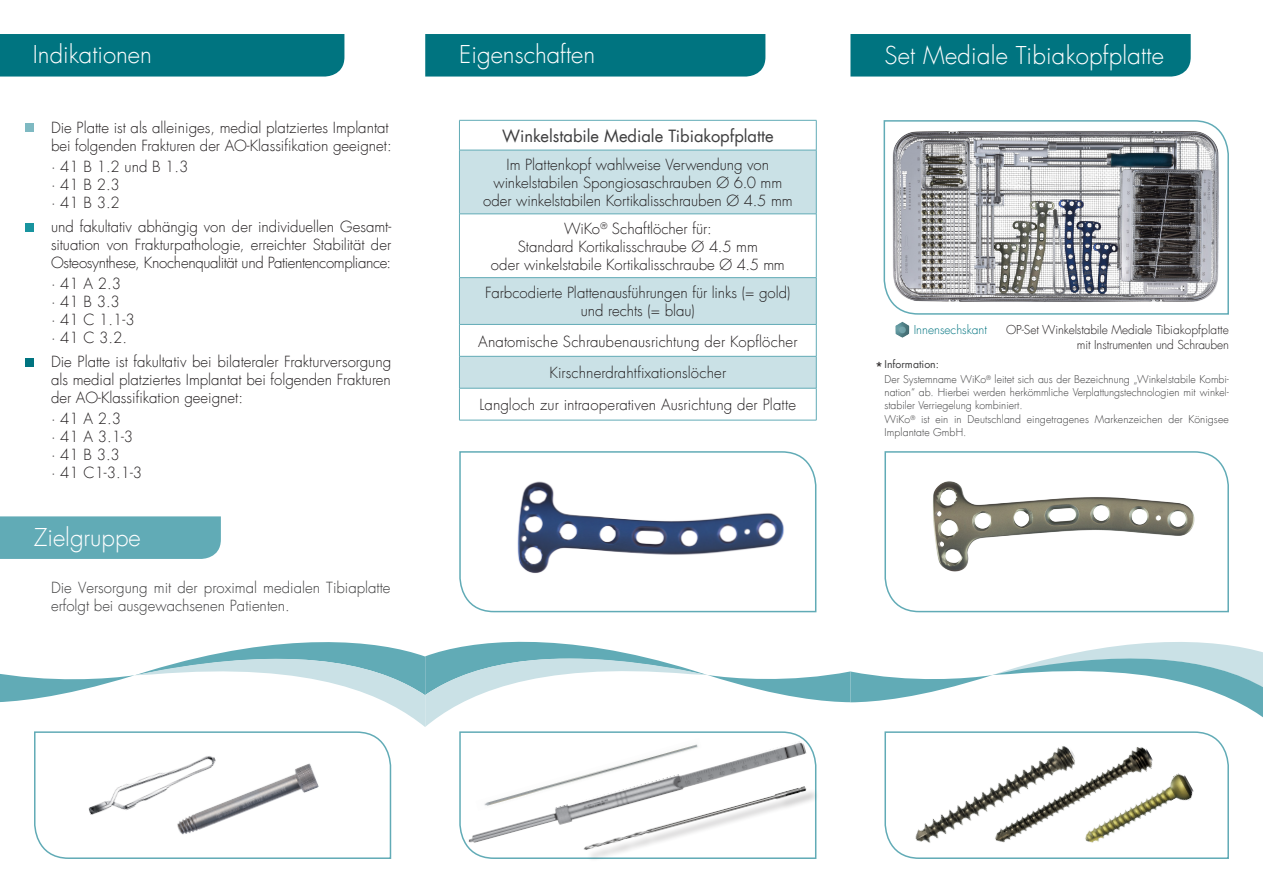
<style>
.page{position:relative;width:1263px;height:893px;background:#fff}
.page>*{position:absolute;margin:0;border:0;box-sizing:border-box;transform-origin:0 0}
.t1{font:300 24px "Futura Com";color:#fff}
.t2{font:16.5px "Futura Com";color:#3e3e3f}
.t3{font:300 15px/18px "Futura Com";color:#231f20;text-align:justify}
.t4{font:300 15px/18px "Futura Com";color:#3e3e3f}
.t5{font:13.5px "Futura Com";color:#231f20}
.t6{font:300 12px "Futura Com";letter-spacing:-.01em;color:#231f20}
.t7{font:300 12px "Futura Com";color:#007480}
.t8{font:300 10.5px/12.6px "Futura Com";letter-spacing:.005em;color:#3e3e3f;text-align:justify}
.t9{font:10.5px "Futura Com";color:#3e3e3f}
</style>
<div class="page">
<svg style="left:883px;top:120px;width:346px;height:195px"></svg>
<div style="left:850px;top:34px;width:341px;height:43px;background:#007480"></div>
<div style="left:425px;top:34px;width:340px;height:43px;background:#007480"></div>
<svg style="left:0;top:641px;width:1263px;height:218px"></svg>
<div style="left:0;top:34px;width:344px;height:43px;background:#007480"></div>
<div style="left:26px;top:124px;width:8px;height:8px;background:#7eb9c2"></div>
<div style="left:26px;top:223px;width:8px;height:9px;background:#18949f"></div>
<div style="left:26px;top:358px;width:8px;height:9px;background:#007480"></div>
<div style="left:0;top:516px;width:221px;height:43px;background:#61abb6"></div>
<div style="left:586px;top:788px;width:234px;height:74px;background:#231f20;opacity:.25"></div>
<img style="left:580px;top:781px;width:232px;height:76px">
<img style="left:475px;top:738px;width:227px;height:2px">
<img style="left:466px;top:740px;width:341px;height:109px">
<img style="left:168px;top:760px;width:156px;height:85px">
<svg style="left:460px;top:151px;width:356px;height:237px;fill:#cae1e6"></svg>
<hr style="left:459px;top:120px;width:357px;height:1px;background:#61abb6">
<hr style="left:459px;top:120px;width:1px;height:30px;background:#61abb6">
<hr style="left:816px;top:120px;width:1px;height:30px;background:#61abb6">
<hr style="left:459px;top:150px;width:357px;height:1px;background:#61abb6">
<hr style="left:459px;top:150px;width:1px;height:64px;background:#61abb6">
<hr style="left:816px;top:150px;width:1px;height:64px;background:#61abb6">
<hr style="left:459px;top:214px;width:357px;height:1px;background:#61abb6">
<hr style="left:459px;top:214px;width:1px;height:63px;background:#61abb6">
<hr style="left:816px;top:214px;width:1px;height:63px;background:#61abb6">
<hr style="left:459px;top:277px;width:357px;height:1px;background:#61abb6">
<hr style="left:459px;top:278px;width:1px;height:46px;background:#61abb6">
<hr style="left:816px;top:278px;width:1px;height:46px;background:#61abb6">
<hr style="left:459px;top:324px;width:357px;height:1px;background:#61abb6">
<hr style="left:459px;top:325px;width:1px;height:31px;background:#61abb6">
<hr style="left:816px;top:325px;width:1px;height:31px;background:#61abb6">
<hr style="left:459px;top:356px;width:357px;height:1px;background:#61abb6">
<hr style="left:459px;top:356px;width:1px;height:32px;background:#61abb6">
<hr style="left:816px;top:356px;width:1px;height:32px;background:#61abb6">
<hr style="left:459px;top:388px;width:357px;height:1px;background:#61abb6">
<hr style="left:459px;top:388px;width:1px;height:32px;background:#61abb6">
<hr style="left:816px;top:388px;width:1px;height:32px;background:#61abb6">
<hr style="left:459px;top:420px;width:357px;height:1px;background:#61abb6">
<img style="left:1079px;top:771px;width:117px;height:82px">
<img style="left:910px;top:743px;width:79px;height:108px">
<img style="left:989px;top:743px;width:167px;height:108px">
<svg style="left:459px;top:451px;width:358px;height:162px"></svg>
<svg style="left:884px;top:451px;width:345px;height:162px"></svg>
<img style="left:85px;top:748px;width:135px;height:76px">
<img style="left:890px;top:129px;width:335px;height:176px">
<img style="left:895px;top:321px;width:15px;height:17px">
<p class="t1" style="left:33px;top:39px;width:120px">Indikationen</p>
<p class="t3" style="left:51px;top:118px;width:339px">Die Platte ist als alleiniges, medial platziertes Implantat</p>
<p class="t3" style="left:51px;top:136px;width:342px">bei folgenden Frakturen der AO-Klassifikation geeignet:</p>
<p class="t3" style="left:51px;top:157px;width:139px">· 41 B 1.2 und B 1.3</p>
<p class="t3" style="left:51px;top:175px;width:70px">· 41 B 2.3</p>
<p class="t3" style="left:51px;top:193px;width:70px">· 41 B 3.2</p>
<p class="t3" style="left:51px;top:217px;width:342px">und fakultativ abhängig von der individuellen Gesamt&shy;situation von Frakturpathologie, erreichter Stabilität der Osteosynthese, Knochenqualität und Patientencompliance:</p>
<p class="t3" style="left:51px;top:274px;width:72px">· 41 A 2.3</p>
<p class="t3" style="left:51px;top:292px;width:70px">· 41 B 3.3</p>
<p class="t3" style="left:51px;top:310px;width:85px">· 41 C 1.1-3</p>
<p class="t3" style="left:51px;top:328px;width:78px">· 41 C 3.2.</p>
<p class="t3" style="left:51px;top:352px;width:342px">Die Platte ist fakultativ bei bilateraler Frakturversorgung als medial platziertes Implantat bei folgenden Frakturen</p>
<p class="t3" style="left:51px;top:388px;width:193px">der AO-Klassifikation geeignet:</p>
<p class="t3" style="left:51px;top:409px;width:72px">· 41 A 2.3</p>
<p class="t3" style="left:51px;top:427px;width:84px">· 41 A 3.1-3</p>
<p class="t3" style="left:51px;top:445px;width:70px">· 41 B 3.3</p>
<p class="t3" style="left:51px;top:463px;width:93px">· 41 C1-3.1-3</p>
<p class="t1" style="left:34px;top:521px;width:108px">Zielgruppe</p>
<p class="t4" style="left:51px;top:579px;width:341px">Die Versorgung mit der proximal medialen Tibiaplatte erfolgt bei ausgewachsenen Patienten.</p>
<p class="t1" style="left:459px;top:39px;width:137px">Eigenschaften</p>
<p class="t1" style="left:884px;top:39px;width:281px">Set Mediale Tibiakopfplatte</p>
<p class="t2" style="left:502px;top:125px;width:273px">Winkelstabile Mediale Tibiakopfplatte</p>
<p class="t3" style="left:507px;top:156px;width:264px">Im Plattenkopf wahlweise Verwendung von</p>
<p class="t3" style="left:493px;top:174px;width:290px">winkelstabilen Spongiosaschrauben Ø 6.0 mm</p>
<p class="t3" style="left:483px;top:192px;width:311px">oder winkelstabilen Kortikalisschrauben Ø 4.5 mm</p>
<p class="t3" style="left:564px;top:220px;width:149px">WiKo<sup>®</sup> Schaftlöcher für:</p>
<p class="t3" style="left:518px;top:238px;width:242px">Standard Kortikalisschraube Ø 4.5 mm</p>
<p class="t3" style="left:491px;top:256px;width:295px">oder winkelstabile Kortikalisschraube Ø 4.5 mm</p>
<p class="t3" style="left:485px;top:284px;width:307px">Farbcodierte Plattenausführungen für links (= gold)</p>
<p class="t3" style="left:581px;top:302px;width:116px">und rechts (= blau)</p>
<p class="t3" style="left:478px;top:332px;width:321px">Anatomische Schraubenausrichtung der Kopflöcher</p>
<p class="t3" style="left:549px;top:364px;width:178px">Kirschnerdrahtfixationslöcher</p>
<p class="t3" style="left:480px;top:396px;width:318px">Langloch zur intraoperativen Ausrichtung der Platte</p>
<p class="t7" style="left:914px;top:321px;width:75px">Innensechskant</p>
<p class="t6" style="left:1006px;top:322px;width:224px">OP-Set Winkelstabile Mediale Tibiakopfplatte</p>
<p class="t6" style="left:1077px;top:336px;width:154px">mit Instrumenten und Schrauben</p>
<p class="t5" style="left:875px;top:358px;width:9px">*</p>
<p class="t9" style="left:884px;top:357px;width:56px">Information:</p>
<p class="t8" style="left:884px;top:373px;width:346px">Der Systemname WiKo<sup>®</sup> leitet sich aus der Bezeichnung „Winkelstabile Kombi&shy;nation“ ab. Hierbei werden herkömmliche Verplattungstechnologien mit winkel&shy;stabiler Verriegelung kombiniert.</p>
<p class="t8" style="left:884px;top:413px;width:346px">WiKo<sup>®</sup> ist ein in Deutschland eingetragenes Markenzeichen der Königsee<br>Implantate GmbH.</p>
</div>
